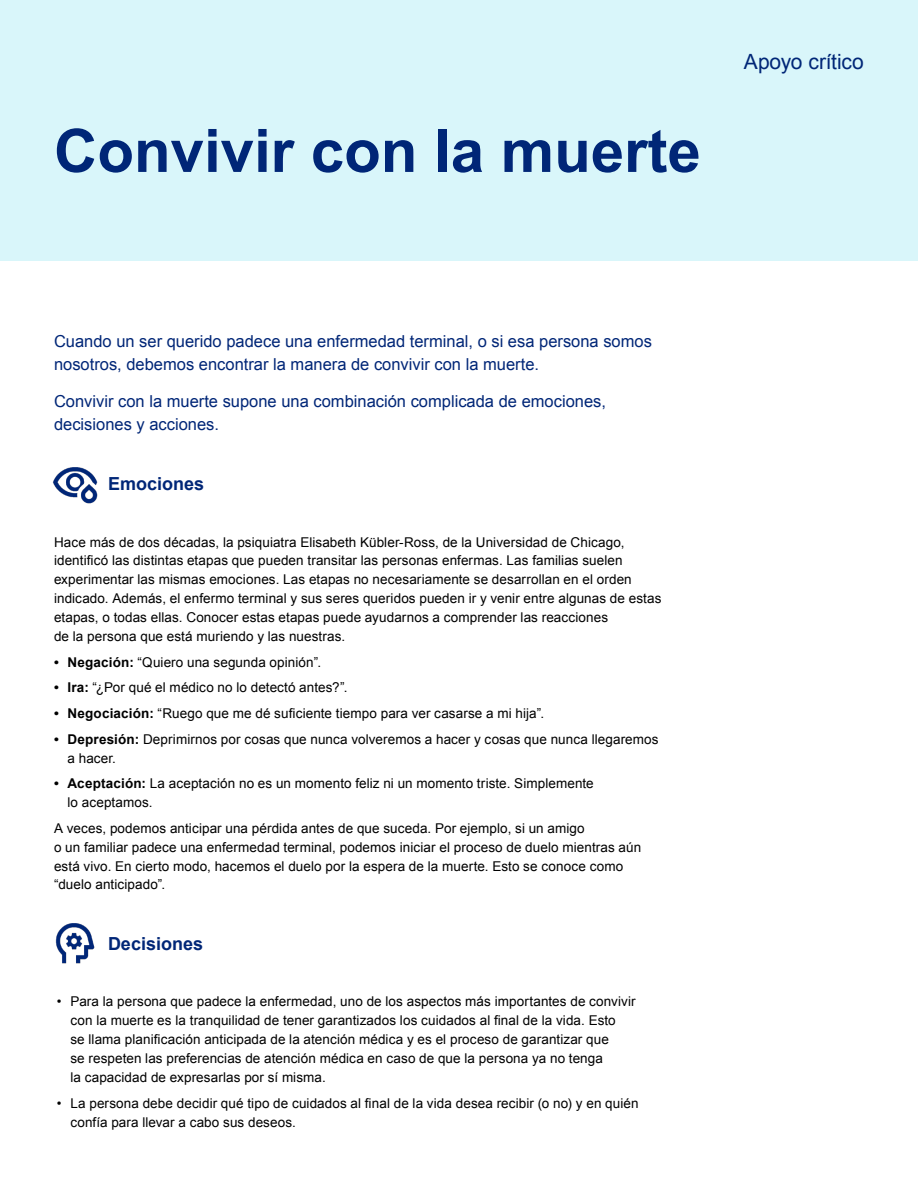
<style>
.page{position:relative;width:918px;height:1188px;background:#fff}
.page>*{position:absolute;margin:0;border:0;box-sizing:border-box;transform-origin:0 0}
.Arial-Headline{font:700 60px "Arial";color:#002677}
.Product_label_-_Right_aligned{font:21px "Arial";letter-spacing:-.005em;color:#002677}
.Arial-Subhead{font:700 18px "Arial";color:#002677}
.Intro-Arial{font:16.5px/23.1px "Arial";color:#002677}
.Body{font:13.5px/18.9px "Arial";letter-spacing:.005em;color:#000}
.s1{font-weight:700}
</style>
<div class="page">
<div style="left:0;top:0;width:918px;height:261px;background:#d9f6fa"></div>
<img style="left:52px;top:467px;width:46px;height:37px">
<img style="left:55px;top:923px;width:40px;height:41px">
<p class="Arial-Headline" style="left:54px;top:111px;width:648px">Convivir con la muerte</p>
<p class="Product_label_-_Right_aligned" style="left:744px;top:48px;width:122px">Apoyo crítico</p>
<p class="Intro-Arial" style="left:54px;top:330px;width:599px">Cuando un ser querido padece una enfermedad terminal, o si esa persona somos nosotros, debemos encontrar la manera de convivir con la muerte.</p>
<p class="Intro-Arial" style="left:54px;top:389px;width:554px">Convivir con la muerte supone una combinación complicada de emociones, decisiones y acciones.</p>
<p class="Arial-Subhead" style="left:108px;top:472px;width:98px">Emociones</p>
<p class="Body" style="left:54px;top:533px;width:609px">Hace más de dos décadas, la psiquiatra Elisabeth Kübler-Ross, de la Universidad de Chicago, identificó las distintas etapas que pueden transitar las personas enfermas. Las familias suelen experimentar las mismas emociones. Las etapas no necesariamente se desarrollan en el orden indicado. Además, el enfermo terminal y sus seres queridos pueden ir y venir entre algunas de estas etapas, o todas ellas. Conocer estas etapas puede ayudarnos a comprender las reacciones<br>de la persona que está muriendo y las nuestras.</p>
<p class="Body" style="left:54px;top:653px;width:269px"><span class="s1">• Negación:</span> “Quiero una segunda opinión”.</p>
<p class="Body" style="left:54px;top:678px;width:295px"><span class="s1">• Ira:</span> “¿Por qué el médico no lo detectó antes?”.</p>
<p class="Body" style="left:54px;top:704px;width:492px"><span class="s1">• Negociación:</span> “Ruego que me dé suficiente tiempo para ver casarse a mi hija”.</p>
<p class="Body" style="left:68px;top:730px;width:593px;text-indent:-14px"><span class="s1">• Depresión:</span> Deprimirnos por cosas que nunca volveremos a hacer y cosas que nunca llegaremos a hacer.</p>
<p class="Body" style="left:68px;top:774px;width:528px;text-indent:-14px"><span class="s1">• Aceptación:</span> La aceptación no es un momento feliz ni un momento triste. Simplemente lo aceptamos.</p>
<p class="Body" style="left:54px;top:819px;width:589px">A veces, podemos anticipar una pérdida antes de que suceda. Por ejemplo, si un amigo<br>o un familiar padece una enfermedad terminal, podemos iniciar el proceso de duelo mientras aún está vivo. En cierto modo, hacemos el duelo por la espera de la muerte. Esto se conoce como “duelo anticipado”.</p>
<p class="Arial-Subhead" style="left:108px;top:931px;width:97px">Decisiones</p>
<p class="Body" style="left:70px;top:992px;width:567px;text-indent:-14px">• Para la persona que padece la enfermedad, uno de los aspectos más importantes de convivir con la muerte es la tranquilidad de tener garantizados los cuidados al final de la vida. Esto<br>se llama planificación anticipada de la atención médica y es el proceso de garantizar que<br>se respeten las preferencias de atención médica en caso de que la persona ya no tenga<br>la capacidad de expresarlas por sí misma.</p>
<p class="Body" style="left:70px;top:1094px;width:570px;text-indent:-14px">• La persona debe decidir qué tipo de cuidados al final de la vida desea recibir (o no) y en quién confía para llevar a cabo sus deseos.</p>
</div>
